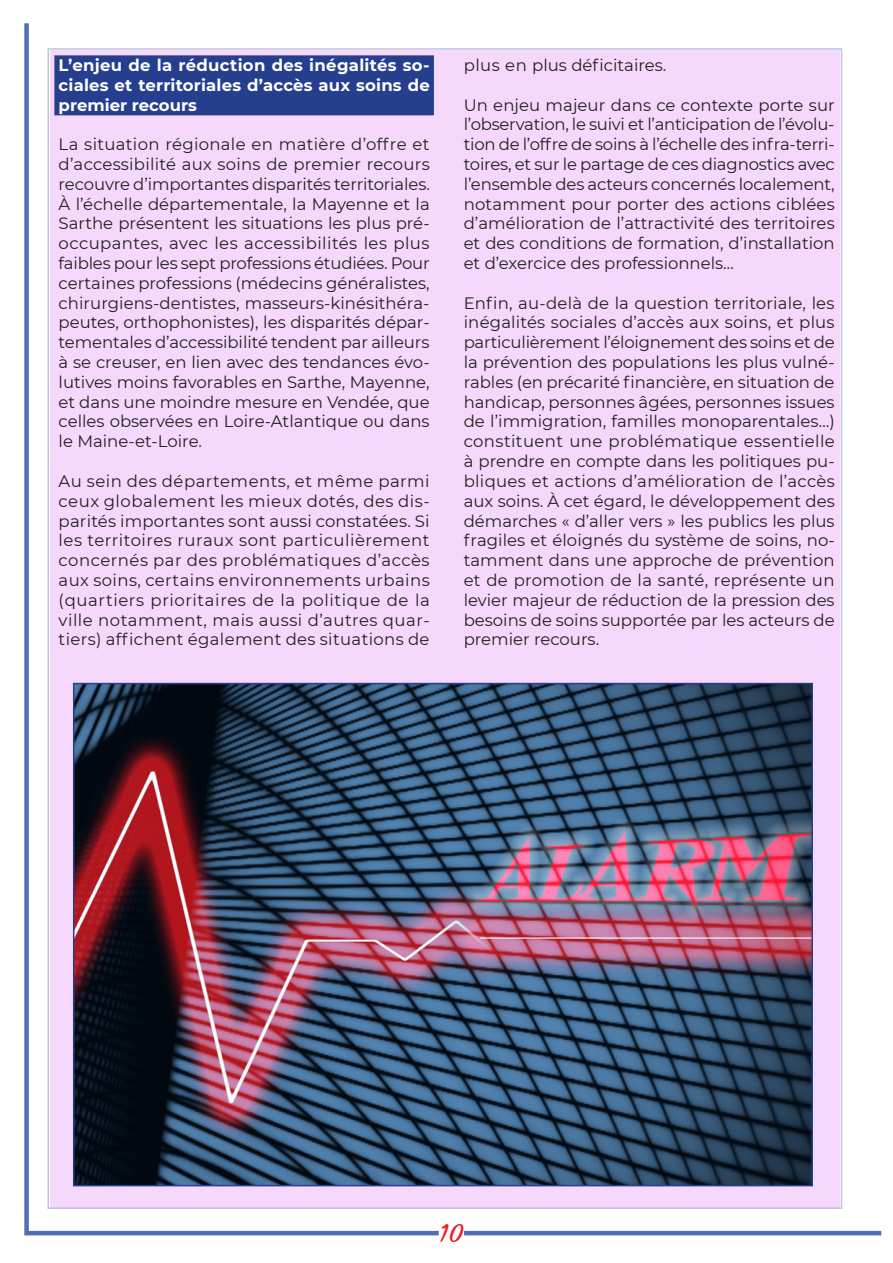
<style>
.page{position:relative;width:893px;height:1263px;background:#fff}
.page>*{position:absolute;margin:0;border:0;box-sizing:border-box;transform-origin:0 0}
.t1{font:24px "Courgette";color:#ee1d23}
.t2{font:16.5px/19.8px "Montserrat";color:#231f20;text-align:justify}
.t3{font:700 16.5px/19.8px "Montserrat";letter-spacing:.01em;color:#fff;text-align:justify}
</style>
<div class="page">
<hr style="left:464px;top:1231px;width:417px;height:4px;background:#506eb5">
<svg style="left:24px;top:23px;width:415px;height:1213px"></svg>
<div style="left:50px;top:50px;width:790px;height:1157px;background:#f6d8fc"></div>
<div style="left:54px;top:55px;width:380px;height:60px;background:#253f8e"></div>
<img style="left:76px;top:686px;width:734px;height:497px">
<p class="t3" style="left:59px;top:54px;width:373px">L’enjeu de la réduction des inégalités so&shy;ciales et territoriales d’accès aux soins de premier recours</p>
<p class="t2" style="left:59px;top:134px;width:373px">La situation régionale en matière d’offre et d’accessibilité aux soins de premier recours recouvre d’importantes disparités territoriales.<br>À l’échelle départementale, la Mayenne et la Sarthe présentent les situations les plus pré&shy;occupantes, avec les accessibilités les plus faibles pour les sept professions étudiées. Pour certaines professions (médecins généralistes, chirurgiens-dentistes, masseurs-kinésithéra&shy;peutes, orthophonistes), les disparités dépar&shy;tementales d’accessibilité tendent par ailleurs à se creuser, en lien avec des tendances évo&shy;lutives moins favorables en Sarthe, Mayenne, et dans une moindre mesure en Vendée, que celles observées en Loire-Atlantique ou dans le Maine-et-Loire.</p>
<p class="t2" style="left:59px;top:470px;width:373px">Au sein des départements, et même parmi ceux globalement les mieux dotés, des dis&shy;parités importantes sont aussi constatées. Si les territoires ruraux sont particulièrement concernés par des problématiques d’accès aux soins, certains environnements urbains (quartiers prioritaires de la politique de la ville notamment, mais aussi d’autres quar&shy;tiers) affichent également des situations de</p>
<p class="t2" style="left:464px;top:55px;width:204px">plus en plus déficitaires.</p>
<p class="t2" style="left:464px;top:94px;width:373px">Un enjeu majeur dans ce contexte porte sur l’observation, le suivi et l’anticipation de l’évolu&shy;tion de l’offre de soins à l’échelle des infra-terri&shy;toires, et sur le partage de ces diagnostics avec l’ensemble des acteurs concernés localement, notamment pour porter des actions ciblées d’amélioration de l’attractivité des territoires et des conditions de formation, d’installation et d’exercice des professionnels…</p>
<p class="t2" style="left:464px;top:292px;width:373px">Enfin, au-delà de la question territoriale, les inégalités sociales d’accès aux soins, et plus particulièrement l’éloignement des soins et de la prévention des populations les plus vulné&shy;rables (en précarité financière, en situation de handicap, personnes âgées, personnes issues de l’immigration, familles monoparentales…) constituent une problématique essentielle à prendre en compte dans les politiques pu&shy;bliques et actions d’amélioration de l’accès aux soins. À cet égard, le développement des démarches « d’aller vers » les publics les plus fragiles et éloignés du système de soins, no&shy;tamment dans une approche de prévention et de promotion de la santé, représente un levier majeur de réduction de la pression des besoins de soins supportée par les acteurs de premier recours.</p>
<h1 class="t1" style="left:439px;top:1219px;width:26px">10</h1>
</div>
